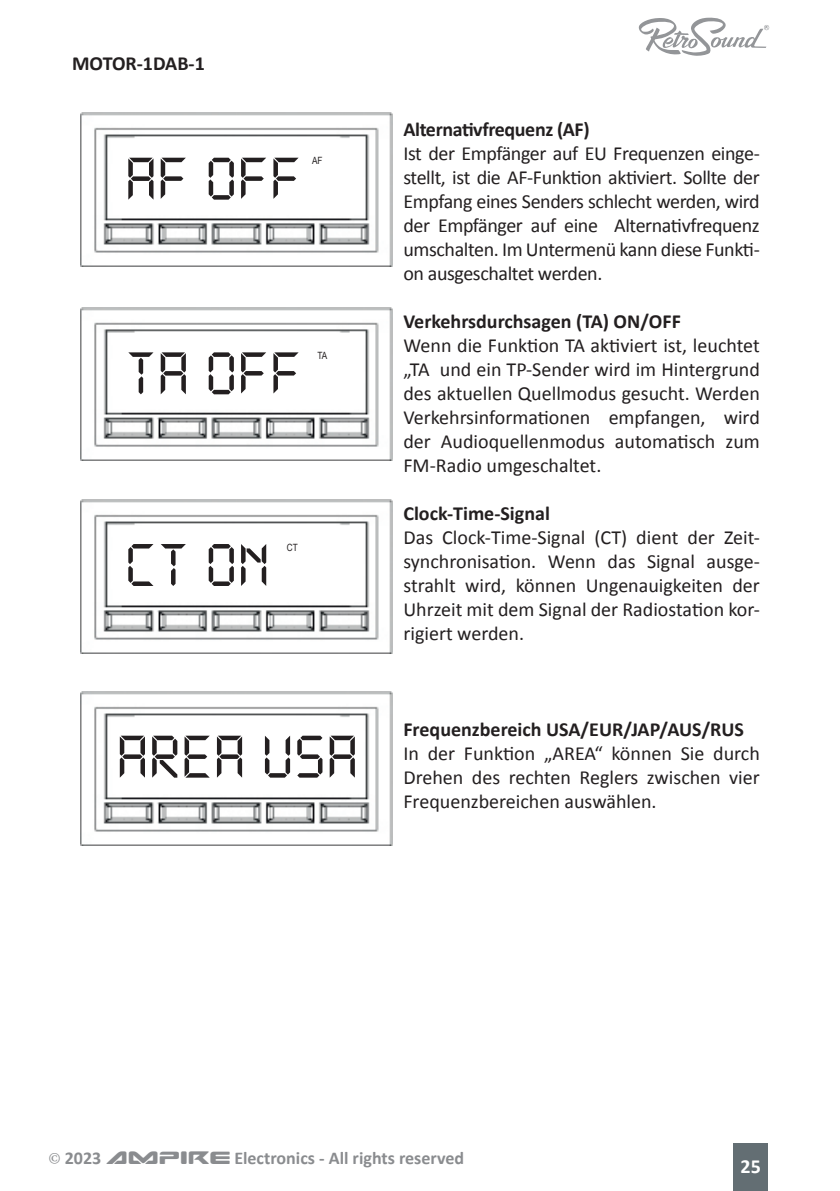
<style>
.page{position:relative;width:840px;height:1191px;background:#fff}
.page>*{position:absolute;margin:0;border:0;box-sizing:border-box;transform-origin:0 0}
.t1{font:20px/24px "Calibri";color:#231f20;text-align:justify}
.t2{font:700 20px "Calibri";color:#231f20}
.t3{font:700 20px "Calibri";letter-spacing:-.02em;color:#231f20}
.t4{font:700 20px "Calibri";color:#fff}
.t5{font:700 18px "Calibri";color:#8a8c8f}
.t6{font:10px "Arial Narrow";color:#231f20}
.s1{font-family:"Minion Pro";font-weight:400;font-size:17.6px}
.s2{font-family:"Sea Dog 2001";font-weight:400;font-size:17.6px}
</style>
<div class="page">
<svg style="left:638px;top:17px;width:130px;height:39px"></svg>
<div style="left:733px;top:1143px;width:34px;height:48px;background:#636e73"></div>
<img style="left:80px;top:113px;width:312px;height:153px">
<svg style="left:128px;top:158px;width:170px;height:42px"></svg>
<img style="left:80px;top:307px;width:312px;height:154px">
<svg style="left:128px;top:352px;width:170px;height:42px"></svg>
<img style="left:80px;top:499px;width:312px;height:154px">
<svg style="left:128px;top:544px;width:138px;height:42px"></svg>
<img style="left:80px;top:691px;width:312px;height:154px">
<svg style="left:120px;top:735px;width:234px;height:42px"></svg>
<p class="t2" style="left:72px;top:51px;width:134px">MOTOR-1DAB-1</p>
<p class="t6" style="left:312px;top:153px;width:12px">AF</p>
<p class="t6" style="left:317px;top:348px;width:11px">TA</p>
<p class="t6" style="left:286px;top:540px;width:12px">CT</p>
<p class="t3" style="left:403px;top:116px;width:187px">Alternativfrequenz (AF)</p>
<p class="t1" style="left:403px;top:141px;width:357px">Ist der Empfänger auf EU Frequenzen einge&shy;stellt, ist die AF-Funktion aktiviert. Sollte der Empfang eines Senders schlecht werden, wird der Empfänger auf eine Alternativfrequenz umschalten. Im Untermenü kann diese Funkti&shy;on ausgeschaltet werden.</p>
<p class="t2" style="left:403px;top:308px;width:279px">Verkehrsdurchsagen (TA) ON/OFF</p>
<p class="t1" style="left:403px;top:333px;width:358px">Wenn die Funktion TA aktiviert ist, leuchtet „TA und ein TP-Sender wird im Hintergrund des aktuellen Quellmodus gesucht. Werden Verkehrsinformationen empfangen, wird der Audioquellenmodus automatisch zum FM-Radio umgeschaltet.</p>
<p class="t2" style="left:403px;top:500px;width:148px">Clock-Time-Signal</p>
<p class="t1" style="left:403px;top:525px;width:358px">Das Clock-Time-Signal (CT) dient der Zeit&shy;synchronisation. Wenn das Signal ausge&shy;strahlt wird, können Ungenauigkeiten der Uhrzeit mit dem Signal der Radiostation kor&shy;rigiert werden.</p>
<p class="t2" style="left:403px;top:716px;width:342px">Frequenzbereich USA/EUR/JAP/AUS/RUS</p>
<p class="t1" style="left:403px;top:741px;width:358px">In der Funktion „AREA“ können Sie durch Drehen des rechten Reglers zwischen vier Frequenzbereichen auswählen.</p>
<p class="t5" style="left:48px;top:1146px;width:417px"><span class="s1">©</span> 2023 <span class="s2">AMPIRE</span> Electronics - All rights reserved</p>
<p class="t4" style="left:740px;top:1153px;width:22px">25</p>
</div>
